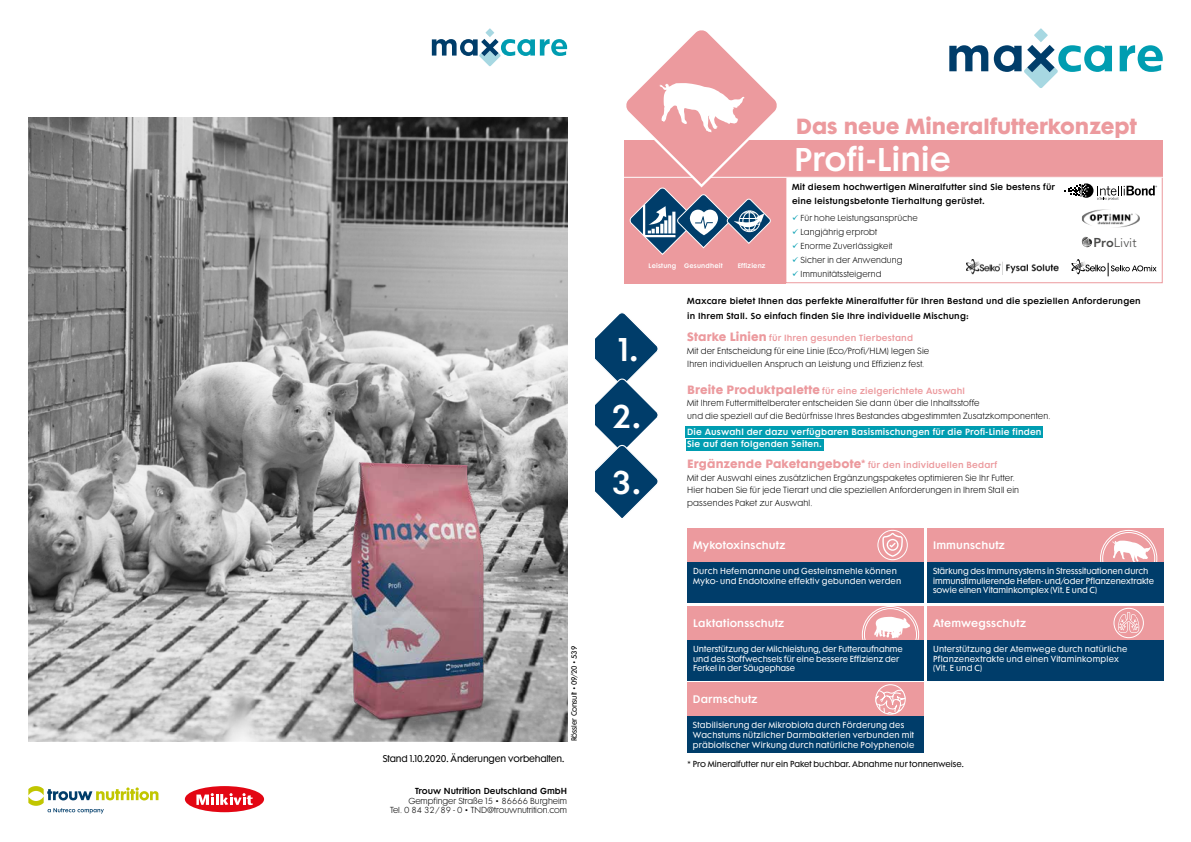
<style>
.page{position:relative;width:1191px;height:842px;background:#fff}
.page>*{position:absolute;margin:0;border:0;box-sizing:border-box;transform-origin:0 0}
.t1{font:600 30px "Futura Maxi Std";letter-spacing:-.005em;color:#fff}
.t2{font:700 20px "Futura Maxi Std";color:#ec9a9e}
.t3{font:300 12.8px "Avenir LT Std";color:#4a4a49}
.t4{font:600 10px "Futura Maxi Std";letter-spacing:.015em;color:#fff}
.t5{font:9px "Futura Maxi Std";letter-spacing:-.02em;color:#000}
.t6{font:300 8.2px/12.7px "Futura Maxi Std";letter-spacing:.02em;color:#000}
.t7{font:600 8.2px/12.7px "Futura Maxi Std";letter-spacing:.02em;color:#fff}
.t8{font:8px/9.6px "Futura Maxi Std";letter-spacing:.01em;color:#fff}
.t9{font:600 8px/14.3px "Futura Maxi Std";letter-spacing:.02em;color:#000}
.t10{font:300 8px "Futura Maxi Std";letter-spacing:.02em;color:#000}
.t11{font:300 8px/9.6px "Futura Maxi Std";color:#000;text-align:right}
.t12{font:8px "Futura Maxi Std";color:#000}
.t13{font:600 8px "Futura Maxi Std";color:#000}
.t14{font:7px "Futura Maxi Std";letter-spacing:-.02em;color:#000}
.t15{font:600 6px "Futura Maxi Std";letter-spacing:.025em;color:#fff}
.s1{color:#009db1}
.s2{font-weight:800}
.s3{font-weight:700;font-size:11px;color:#ec9a9e}
.s4{font-weight:600;color:#ec9a9e}
</style>
<div class="page">
<div style="left:624px;top:141px;width:538px;height:36px;background:#ec9a9e"></div>
<svg style="left:949px;top:28px;width:213px;height:60px"></svg>
<div style="left:624px;top:177px;width:161px;height:106px;background:#ec9a9e"></div>
<div style="left:785px;top:177px;width:377px;height:106px;border:1px solid #ec9a9e"></div>
<hr style="left:624px;top:177px;width:538px;height:1px;background:#fff">
<svg style="left:624px;top:30px;width:158px;height:225px"></svg>
<svg style="left:1064px;top:183px;width:93px;height:17px"></svg>
<img style="left:1082px;top:209px;width:57px;height:18px">
<svg style="left:1081px;top:236px;width:11px;height:11px"></svg>
<div style="left:686px;top:427px;width:357px;height:11px;background:#009db1"></div>
<div style="left:686px;top:439px;width:137px;height:11px;background:#009db1"></div>
<svg style="left:595px;top:312px;width:63px;height:206px"></svg>
<div style="left:687px;top:682px;width:236px;height:34px;background:#ec9a9e"></div>
<div style="left:687px;top:716px;width:236px;height:37px;background:#003d6a"></div>
<svg style="left:875px;top:687px;width:30px;height:27px"></svg>
<div style="left:875px;top:684px;width:30px;height:30px;border:1px solid #fff;border-radius:50%"></div>
<div style="left:687px;top:606px;width:236px;height:34px;background:#ec9a9e"></div>
<div style="left:862px;top:606px;width:57px;height:57px;border:1px solid #fff;border-radius:50%"></div>
<svg style="left:874px;top:617px;width:36px;height:21px"></svg>
<div style="left:864px;top:608px;width:53px;height:53px;border:1px solid #fff;border-radius:50%"></div>
<div style="left:687px;top:640px;width:236px;height:40px;background:#003d6a"></div>
<div style="left:687px;top:528px;width:236px;height:34px;background:#ec9a9e"></div>
<div style="left:687px;top:562px;width:236px;height:40px;background:#003d6a"></div>
<svg style="left:882px;top:533px;width:21px;height:24px"></svg>
<div style="left:877px;top:530px;width:30px;height:30px;border:1px solid #fff;border-radius:50%"></div>
<div style="left:927px;top:606px;width:236px;height:34px;background:#ec9a9e"></div>
<div style="left:927px;top:640px;width:236px;height:40px;background:#003d6a"></div>
<svg style="left:1117px;top:612px;width:22px;height:21px"></svg>
<div style="left:1113px;top:608px;width:30px;height:30px;border:1px solid #fff;border-radius:50%"></div>
<div style="left:927px;top:528px;width:236px;height:34px;background:#ec9a9e"></div>
<svg style="left:1112px;top:541px;width:39px;height:21px"></svg>
<div style="left:1100px;top:530px;width:57px;height:57px;border:1px solid #fff;border-radius:50%"></div>
<div style="left:1102px;top:532px;width:53px;height:53px;border:1px solid #fff;border-radius:50%"></div>
<div style="left:927px;top:562px;width:236px;height:40px;background:#003d6a"></div>
<img style="left:28px;top:118px;width:539px;height:623px">
<img style="left:302px;top:411px;width:317px;height:329px">
<svg style="left:28px;top:786px;width:130px;height:28px"></svg>
<div style="left:185px;top:786px;width:79px;height:26px;background:#e30613;border-radius:50%"></div>
<svg style="left:196px;top:793px;width:57px;height:12px"></svg>
<svg style="left:432px;top:28px;width:135px;height:38px"></svg>
<svg style="left:1071px;top:259px;width:85px;height:17px"></svg>
<img style="left:966px;top:259px;width:92px;height:16px">
<p class="t14" style="left:569px;top:741px;width:97px;rotate:-90deg">Rössler Consult • 09/20 • 539</p>
<p class="t5" style="left:383px;top:752px;width:183px">Stand 1.10.2020. Änderungen vorbehalten.</p>
<p class="t13" style="left:415px;top:786px;width:153px">Trouw Nutrition Deutschland GmbH</p>
<p class="t11" style="left:390px;top:796px;width:179px">Gempfinger Straße 15 • 86666 Burgheim<br>Tel. 0 84 32/89 - 0 • TND@trouwnutrition.com</p>
<h1 class="t1" style="left:618px;top:330px;width:22px">1.</h1>
<h1 class="t1" style="left:611px;top:396px;width:32px">2.</h1>
<h1 class="t1" style="left:611px;top:463px;width:32px">3.</h1>
<h2 class="t2" style="left:796px;top:112px;width:342px">Das neue Mineralfutterkonzept</h2>
<p class="t15" style="left:648px;top:262px;width:29px">Leistung</p>
<p class="t15" style="left:684px;top:262px;width:40px">Gesundheit</p>
<p class="t15" style="left:737px;top:262px;width:29px">Effizienz</p>
<h1 class="t1" style="left:794px;top:139px;width:158px">Profi-Linie</h1>
<p class="t9" style="left:792px;top:180px;width:264px;line-height:14px">Mit diesem hochwertigen Mineralfutter sind Sie bestens für eine leistungsbetonte Tierhaltung gerüstet.</p>
<p class="t10" style="left:792px;top:213px;width:127px"><span class="s1">✓</span> Für hohe Leistungsansprüche</p>
<p class="t10" style="left:792px;top:227px;width:87px"><span class="s1">✓</span> Langjährig erprobt</p>
<p class="t10" style="left:792px;top:241px;width:102px"><span class="s1">✓</span> Enorme Zuverlässigkeit</p>
<p class="t10" style="left:792px;top:255px;width:112px"><span class="s1">✓</span> Sicher in der Anwendung</p>
<p class="t10" style="left:792px;top:269px;width:91px"><span class="s1">✓</span> Immunitätssteigernd</p>
<h3 class="t3" style="left:1093px;top:235px;width:45px"><span class="s2">Pro</span>Livit</h3>
<p class="t9" style="left:687px;top:294px;width:455px">Maxcare bietet Ihnen das perfekte Mineralfutter für Ihren Bestand und die speziellen Anforderungen in Ihrem Stall. So einfach finden Sie Ihre individuelle Mischung:</p>
<p class="t6" style="left:687px;top:332px;width:244px"><span class="s3">Starke Linien</span> <span class="s4">für Ihren gesunden Tierbestand<br></span>Mit der Entscheidung für eine Linie (Eco/Profi/HLM) legen Sie<br>Ihren individuellen Anspruch an Leistung und Effizienz fest.</p>
<p class="t6" style="left:687px;top:384px;width:365px"><span class="s3">Breite Produktpalette</span> <span class="s4">für eine zielgerichtete Auswahl<br></span>Mit Ihrem Futtermittelberater entscheiden Sie dann über die Inhaltsstoffe<br>und die speziell auf die Bedürfnisse Ihres Bestandes abgestimmten Zusatzkomponenten.</p>
<p class="t7" style="left:687px;top:425px;width:356px">Die Auswahl der dazu verfügbaren Basismischungen für die Profi-Linie finden<br>Sie auf den folgenden Seiten.</p>
<p class="t6" style="left:687px;top:458px;width:333px"><span class="s3">Ergänzende Paketangebote*</span> <span class="s4">für den individuellen Bedarf<br></span>Mit der Auswahl eines zusätzlichen Ergänzungspaketes optimieren Sie Ihr Futter.<br>Hier haben Sie für jede Tierart und die speziellen Anforderungen in Ihrem Stall ein passendes Paket zur Auswahl.</p>
<p class="t4" style="left:693px;top:538px;width:94px">Mykotoxinschutz</p>
<p class="t8" style="left:693px;top:566px;width:209px">Durch Hefemannane und Gesteinsmehle können<br>Myko- und Endotoxine effektiv gebunden werden</p>
<p class="t4" style="left:693px;top:616px;width:93px">Laktationsschutz</p>
<p class="t8" style="left:693px;top:644px;width:211px">Unterstützung der Milchleistung, der Futteraufnahme und des Stoffwechsels für eine bessere Effizienz der<br>Ferkel in der Säugephase</p>
<p class="t4" style="left:693px;top:693px;width:66px">Darmschutz</p>
<p class="t8" style="left:693px;top:720px;width:223px">Stabilisierung der Mikrobiota durch Förderung des<br>Wachstums nützlicher Darmbakterien verbunden mit präbiotischer Wirkung durch natürliche Polyphenole</p>
<p class="t4" style="left:933px;top:538px;width:73px">Immunschutz</p>
<p class="t8" style="left:933px;top:566px;width:223px">Stärkung des Immunsystems in Stresssituationen durch immunstimulierende Hefen- und/oder Pflanzenextrakte sowie einen Vitaminkomplex (Vit. E und C)</p>
<p class="t4" style="left:933px;top:616px;width:94px">Atemwegsschutz</p>
<p class="t8" style="left:933px;top:644px;width:196px">Unterstützung der Atemwege durch natürliche<br>Pflanzenextrakte und einen Vitaminkomplex (Vit. E und C)</p>
<p class="t12" style="left:687px;top:758px;width:278px">* Pro Mineralfutter nur ein Paket buchbar. Abnahme nur tonnenweise.</p>
</div>
